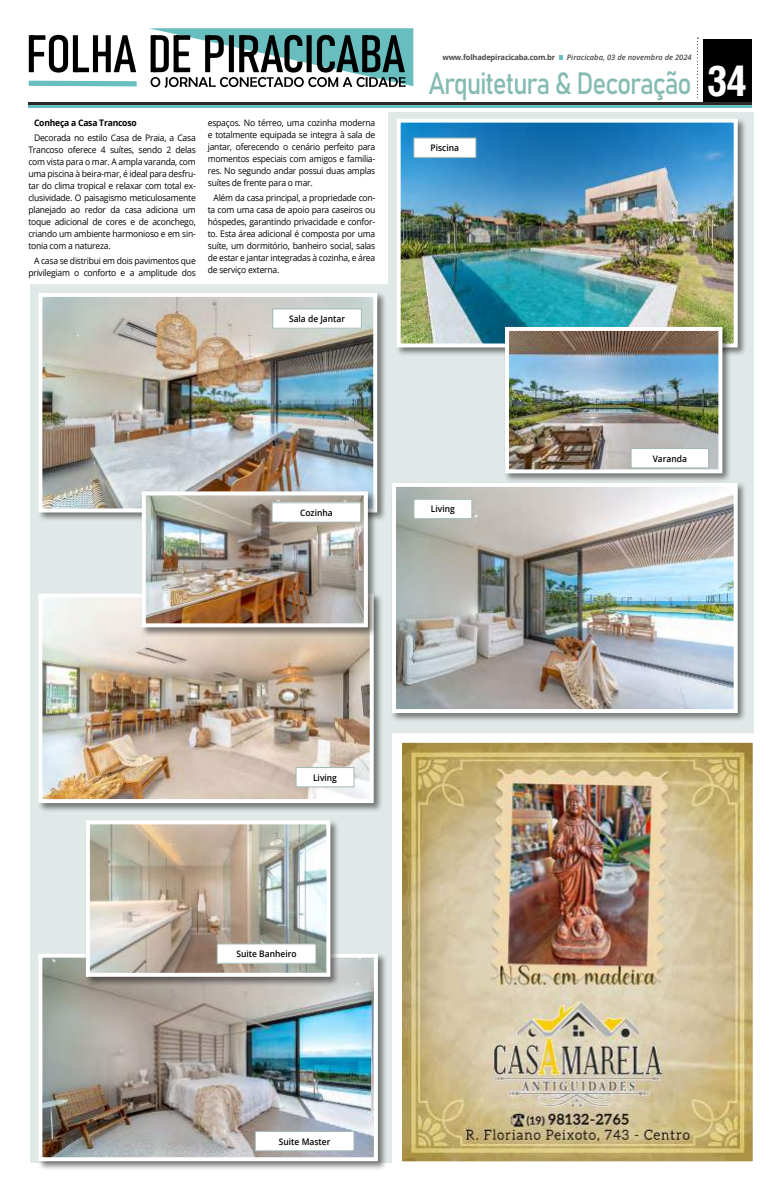
<style>
.page{position:relative;width:780px;height:1191px;background:#fff}
.page>*{position:absolute;margin:0;border:0;box-sizing:border-box;transform-origin:0 0}
.t1{font:30.3px "Bahnschrift";letter-spacing:-.045em;color:#85bbb3;scale:.86 1}
.t2{font:9px/12px "Open Sans";letter-spacing:-.025em;color:#000;text-align:justify;scale:.95 1}
.t3{font:600 9px "Open Sans";color:#000;scale:.94 1}
.t4{font:700 9px "Open Sans";letter-spacing:-.025em;color:#000;scale:.95 1}
.t5{font:italic 600 7.6px "Open Sans";color:#4a4948}
.t6{font:700 7.6px "Open Sans";letter-spacing:-.025em;color:#4a4948}
.s1{font-family:"Arena Condensed";font-weight:700;font-size:40.6px;color:#fff}
</style>
<div class="page">
<div style="left:30px;top:112px;width:723px;height:1050px;background:#e1e9e8"></div>
<div style="left:17px;top:112px;width:370px;height:171px;background:#fff"></div>
<div style="left:703px;top:39px;width:48px;height:65px;background:#000"></div>
<hr style="left:28px;top:105px;width:723px;height:2px;background:#67bec0">
<hr style="left:28px;top:102px;width:723px;height:2px;background:#2c2824">
<svg style="left:697px;top:38px;width:1px;height:61px"></svg>
<svg style="left:559px;top:55px;width:3px;height:4px"></svg>
<svg style="left:28px;top:28px;width:385px;height:60px"></svg>
<img style="left:403px;top:744px;width:348px;height:415px">
<div style="left:392px;top:733px;width:370px;height:437px;border:10px solid #fff"></div>
<div style="left:390px;top:481px;width:357px;height:241px;background:#000;opacity:.5"></div>
<img style="left:397px;top:488px;width:335px;height:220px">
<div style="left:392px;top:483px;width:345px;height:230px;border:4px solid #fff"></div>
<div style="left:395px;top:117px;width:352px;height:240px;background:#000;opacity:.5"></div>
<img style="left:401px;top:124px;width:331px;height:218px">
<div style="left:396px;top:119px;width:341px;height:228px;border:4px solid #fff"></div>
<div style="left:503px;top:325px;width:228px;height:158px;background:#000;opacity:.5"></div>
<img style="left:510px;top:332px;width:207px;height:136px">
<div style="left:505px;top:327px;width:217px;height:146px;border:4px solid #fff"></div>
<div style="left:37px;top:291px;width:350px;height:231px;background:#000;opacity:.5"></div>
<img style="left:43px;top:298px;width:329px;height:209px">
<div style="left:38px;top:293px;width:339px;height:219px;border:4px solid #fff"></div>
<div style="left:37px;top:591px;width:346px;height:221px;background:#000;opacity:.5"></div>
<img style="left:43px;top:598px;width:325px;height:200px">
<div style="left:38px;top:593px;width:335px;height:210px;border:4px solid #fff"></div>
<div style="left:37px;top:951px;width:350px;height:219px;background:#000;opacity:.5"></div>
<img style="left:43px;top:958px;width:330px;height:198px">
<div style="left:38px;top:953px;width:340px;height:208px;border:4px solid #fff"></div>
<div style="left:84px;top:818px;width:256px;height:168px;background:#000;opacity:.5"></div>
<img style="left:91px;top:825px;width:234px;height:146px">
<div style="left:86px;top:820px;width:244px;height:156px;border:4px solid #fff"></div>
<div style="left:140px;top:489px;width:237px;height:148px;background:#000;opacity:.5"></div>
<img style="left:147px;top:496px;width:216px;height:126px">
<div style="left:142px;top:491px;width:226px;height:136px;border:4px solid #fff"></div>
<div style="left:631px;top:448px;width:77px;height:20px;background:#fff"></div>
<div style="left:630px;top:448px;width:79px;height:20px;border:1px solid #a1b7b3"></div>
<div style="left:414px;top:138px;width:62px;height:19px;background:#fff"></div>
<div style="left:413px;top:137px;width:63px;height:21px;border:1px solid #a1b7b3"></div>
<div style="left:273px;top:309px;width:88px;height:19px;background:#fff"></div>
<div style="left:272px;top:308px;width:90px;height:21px;border:1px solid #a1b7b3"></div>
<div style="left:272px;top:503px;width:88px;height:19px;background:#fff"></div>
<div style="left:271px;top:502px;width:90px;height:20px;border:1px solid #a1b7b3"></div>
<div style="left:296px;top:767px;width:58px;height:20px;background:#fff"></div>
<div style="left:295px;top:767px;width:59px;height:20px;border:1px solid #a1b7b3"></div>
<div style="left:414px;top:499px;width:58px;height:19px;background:#fff"></div>
<div style="left:413px;top:499px;width:59px;height:20px;border:1px solid #a1b7b3"></div>
<div style="left:255px;top:1131px;width:99px;height:19px;background:#fff"></div>
<div style="left:255px;top:1131px;width:99px;height:20px;border:1px solid #a1b7b3"></div>
<div style="left:217px;top:944px;width:99px;height:19px;background:#fff"></div>
<div style="left:217px;top:943px;width:99px;height:20px;border:1px solid #a1b7b3"></div>
<p class="t4" style="left:34px;top:116px;width:109px">Conheça a Casa Trancoso</p>
<p class="t2" style="left:28px;top:131px;width:178px;text-indent:6px">Decorada no estilo Casa de Praia, a Casa Trancoso oferece 4 suítes, sendo 2 delas com vista para o mar. A ampla varanda, com uma piscina à beira-mar, é ideal para desfru&shy;tar do clima tropical e relaxar com total ex&shy;clusividade. O paisagismo meticulosamente planejado ao redor da casa adiciona um toque adicional de cores e de aconchego, criando um ambiente harmonioso e em sin&shy;tonia com a natureza.</p>
<p class="t2" style="left:28px;top:254px;width:178px;text-align:right">A casa se distribui em dois pavimentos que privilegiam o conforto e a amplitude dos</p>
<p class="t2" style="left:208px;top:116px;width:178px">espaços. No térreo, uma cozinha moderna e totalmente equipada se integra à sala de jantar, oferecendo o cenário perfeito para momentos especiais com amigos e familia&shy;res. No segundo andar possui duas amplas suítes de frente para o mar.</p>
<p class="t2" style="left:208px;top:191px;width:178px;text-indent:6px">Além da casa principal, a propriedade con&shy;ta com uma casa de apoio para caseiros ou hóspedes, garantindo privacidade e confor&shy;to. Esta área adicional é composta por uma suíte, um dormitório, banheiro social, salas de estar e jantar integradas à cozinha, e área de serviço externa.</p>
<p class="t3" style="left:289px;top:312px;width:61px">Sala de Jantar</p>
<p class="t3" style="left:300px;top:506px;width:36px">Cozinha</p>
<p class="t6" style="left:442px;top:52px;width:114px">www.folhadepiracicaba.com.br</p>
<p class="t5" style="left:567px;top:52px;width:126px">Piracicaba, 03 de novembro de 2024</p>
<h1 class="t1" style="left:428px;top:61px;width:372px">Arquitetura &amp; Decoração <span class="s1">34</span></h1>
<p class="t3" style="left:430px;top:142px;width:32px">Piscina</p>
<p class="t3" style="left:431px;top:503px;width:27px">Living</p>
<p class="t3" style="left:652px;top:452px;width:38px">Varanda</p>
<p class="t3" style="left:313px;top:771px;width:27px">Living</p>
<p class="t3" style="left:236px;top:947px;width:65px">Suite Banheiro</p>
<p class="t3" style="left:279px;top:1135px;width:56px">Suite Master</p>
</div>
